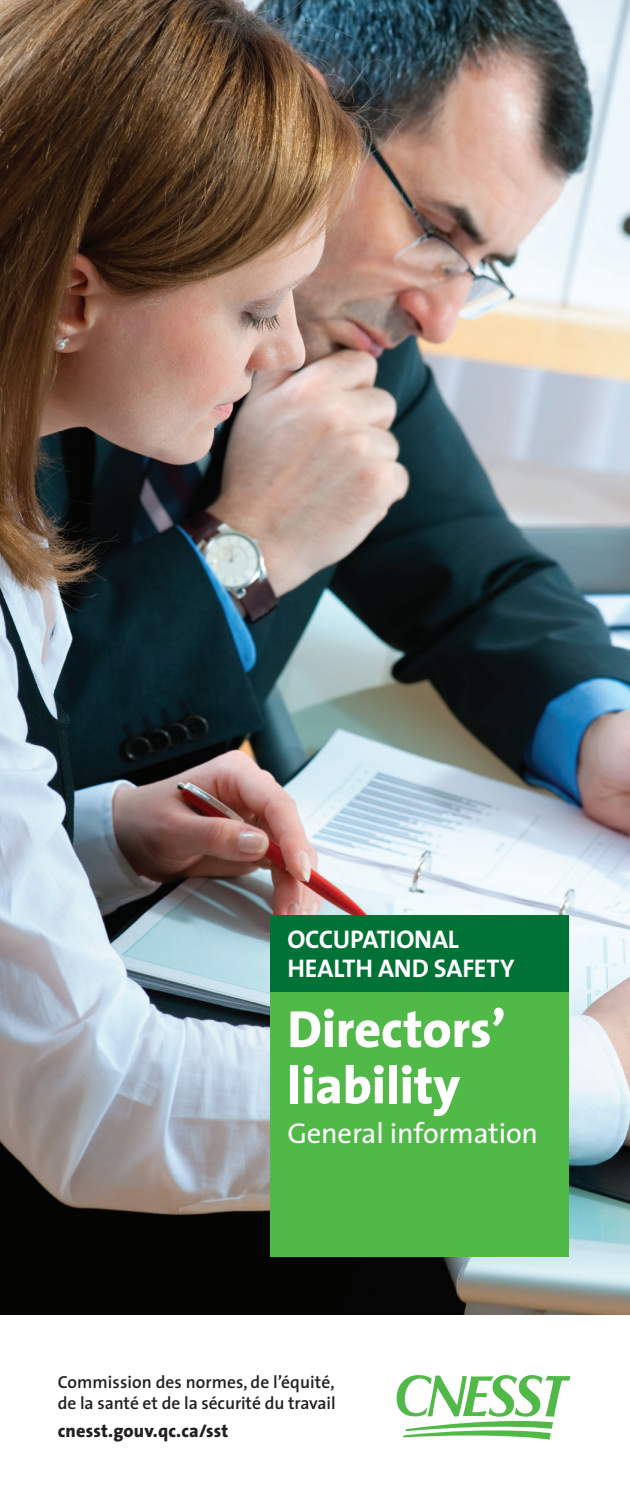
<style>
.page{position:relative;width:630px;height:1497px;background:#fff}
.page>*{position:absolute;margin:0;border:0;box-sizing:border-box;transform-origin:0 0}
.t1{font:800 52.5px/56.2px "The Sans";letter-spacing:-.005em;color:#fff}
.t2{font:28.75px "The Sans";letter-spacing:-.005em;color:#fff}
.t3{font:700 25.75px/28px "The Sans";letter-spacing:-.005em;color:#fff}
.t4{font:800 18.25px "The Sans";letter-spacing:.01em;color:#231f20}
.t5{font:600 17.5px/21px "The Sans";letter-spacing:-.005em;color:#231f20}
</style>
<div class="page">
<img style="left:0;top:0;width:630px;height:1315px">
<div style="left:270px;top:991px;width:299px;height:265px;background:#51b948"></div>
<svg style="left:397px;top:1375px;width:173px;height:64px"></svg>
<div style="left:270px;top:914px;width:299px;height:77px;background:#007236"></div>
<h3 class="t3" style="left:287px;top:925px;width:229px">OCCUPATIONAL<br>HEALTH AND SAFETY</h3>
<h1 class="t1" style="left:287px;top:999px;width:220px">Directors’ liability</h1>
<h2 class="t2" style="left:287px;top:1109px;width:252px">General information</h2>
<p class="t5" style="left:58px;top:1371px;width:279px">Commission des normes, de l’équité, de la santé et de la sécurité du travail</p>
<p class="t4" style="left:58px;top:1414px;width:172px">cnesst.gouv.qc.ca/sst</p>
</div>
